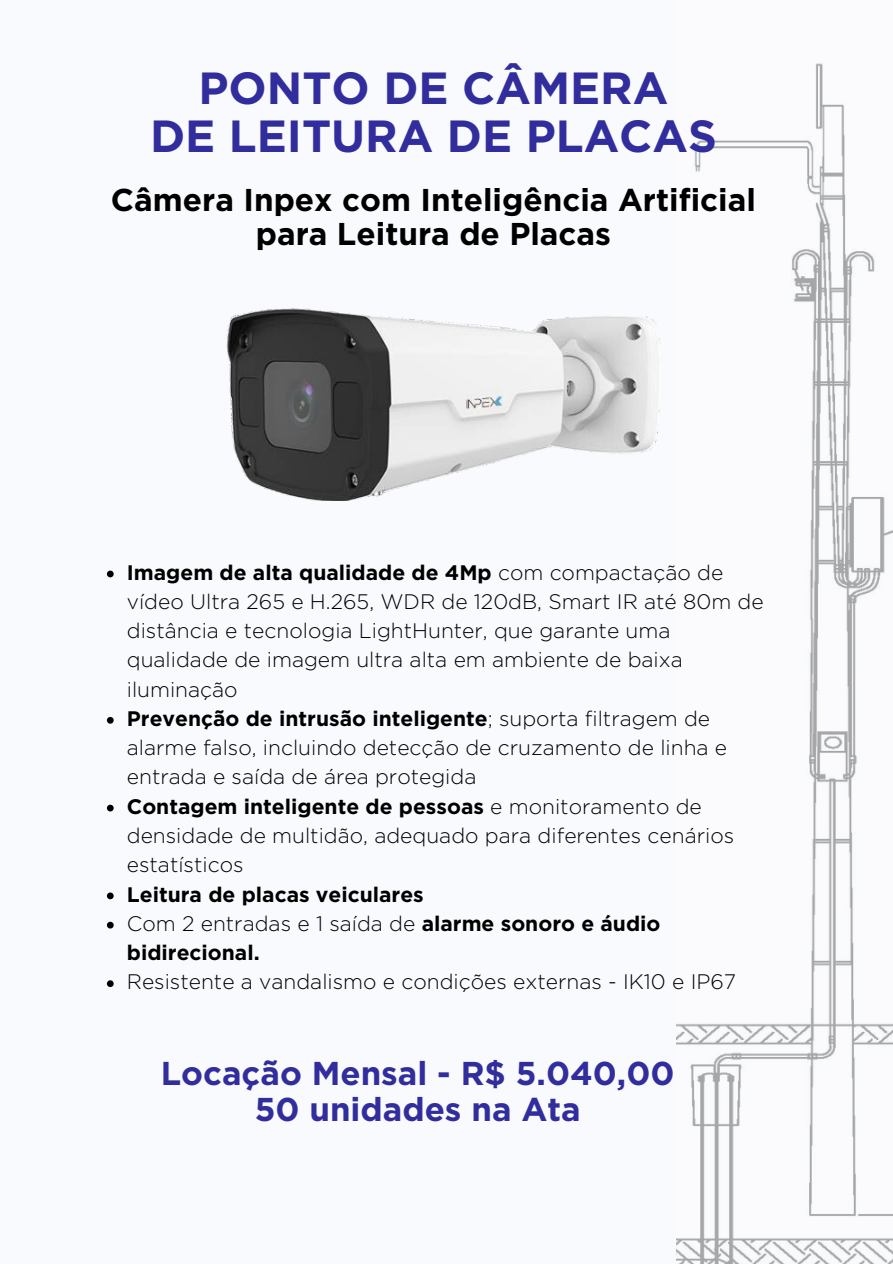
<style>
.page{position:relative;width:893px;height:1264px;background:#fff}
.page>*{position:absolute;margin:0;border:0;box-sizing:border-box;transform-origin:0 0}
.t1{font:700 45px "Gotham";color:#322d9d}
.t2{font:700 33px "Gotham";color:#322d9d}
.t3{font:700 31.5px/33.8px "Gotham";color:#000;text-align:center}
.t4{font:300 21px/29.2px "Gotham";color:#000}
.t5{font:700 21px/29.2px "Gotham";color:#000}
.s1{font-weight:700}
.s2{font-weight:300}
</style>
<div class="page">
<div style="left:0;top:0;width:892px;height:1263px;background:#f9fafd"></div>
<img style="left:676px;top:63px;width:216px;height:1200px">
<img style="left:226px;top:289px;width:454px;height:211px">
<svg style="left:107px;top:570px;width:7px;height:7px"></svg>
<svg style="left:107px;top:717px;width:7px;height:6px"></svg>
<svg style="left:107px;top:804px;width:7px;height:7px"></svg>
<svg style="left:107px;top:892px;width:7px;height:7px"></svg>
<svg style="left:107px;top:921px;width:7px;height:7px"></svg>
<svg style="left:107px;top:980px;width:7px;height:7px"></svg>
<p class="t1" style="left:198px;top:61px;width:471px">PONTO DE CÂMERA</p>
<p class="t1" style="left:150px;top:109px;width:568px">DE LEITURA DE PLACAS</p>
<p class="t3" style="left:111px;top:183px;width:646px">Câmera Inpex com Inteligência Artificial para Leitura de Placas</p>
<p class="t4" style="left:127px;top:557px;width:638px"><span class="s1">Imagem de alta qualidade de 4Mp</span> com compactação de vídeo Ultra 265 e H.265, WDR de 120dB, Smart IR até 80m de distância e tecnologia LightHunter, que garante uma qualidade de imagem ultra alta em ambiente de baixa iluminação</p>
<p class="t4" style="left:127px;top:703px;width:601px"><span class="s1">Prevenção de intrusão inteligente</span>; suporta filtragem de alarme falso, incluindo detecção de cruzamento de linha e entrada e saída de área protegida</p>
<p class="t4" style="left:127px;top:791px;width:609px"><span class="s1">Contagem inteligente de pessoas</span> e monitoramento de densidade de multidão, adequado para diferentes cenários estatísticos</p>
<p class="t5" style="left:127px;top:879px;width:298px">Leitura de placas veiculares</p>
<p class="t5" style="left:127px;top:908px;width:535px"><span class="s2">Com 2 entradas e 1 saída de</span> alarme sonoro e áudio bidirecional.</p>
<p class="t4" style="left:127px;top:967px;width:611px">Resistente a vandalismo e condições externas - IK10 e IP67</p>
<p class="t2" style="left:161px;top:1053px;width:515px">Locação Mensal - R$ 5.040,00</p>
<p class="t2" style="left:255px;top:1089px;width:327px">50 unidades na Ata</p>
</div>
